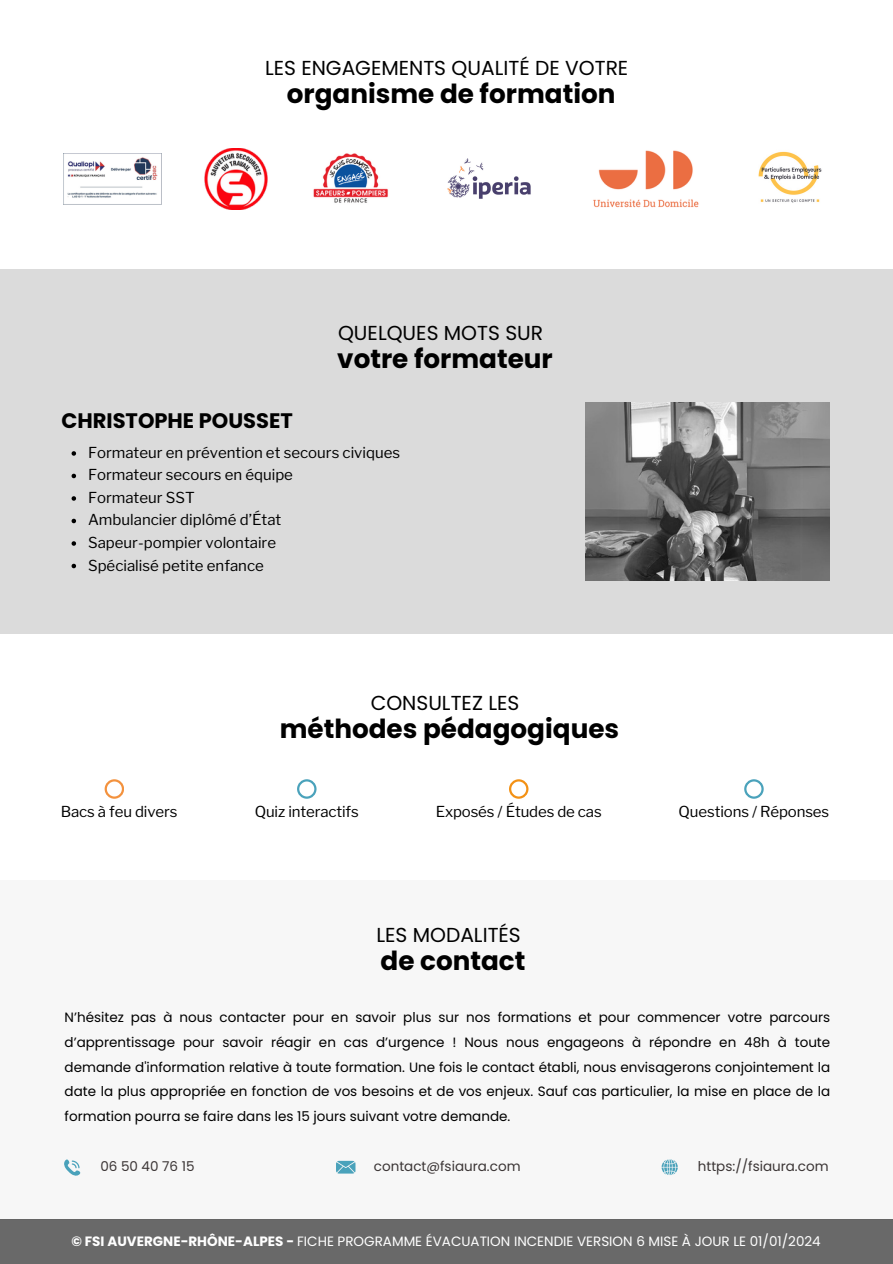
<style>
.page{position:relative;width:893px;height:1264px;background:#fff}
.page>*{position:absolute;margin:0;border:0;box-sizing:border-box;transform-origin:0 0}
.t1{font:700 26.25px "Poppins";color:#000}
.t2{font:700 21px "Poppins";color:#000}
.t3{font:20.25px "Poppins";color:#000}
.t4{font:15px "Libre Franklin";color:#000}
.t5{font:13.5px/24.8px "Poppins";color:#000;text-align:justify}
.t6{font:13.5px "Poppins";color:#fff}
.t7{font:13.5px "Poppins";color:#3b3535}
.s1{font-weight:700}
</style>
<div class="page">
<img style="left:205px;top:148px;width:63px;height:61px">
<img style="left:313px;top:153px;width:75px;height:50px">
<img style="left:447px;top:158px;width:84px;height:41px">
<img style="left:593px;top:150px;width:106px;height:58px">
<img style="left:758px;top:151px;width:64px;height:52px">
<div style="left:0;top:269px;width:892px;height:364px;background:#dbdbdb"></div>
<svg style="left:105px;top:779px;width:19px;height:19px"></svg>
<svg style="left:297px;top:779px;width:19px;height:19px"></svg>
<svg style="left:509px;top:779px;width:19px;height:19px"></svg>
<svg style="left:744px;top:779px;width:19px;height:19px"></svg>
<div style="left:0;top:880px;width:892px;height:339px;background:#f7f7f7"></div>
<svg style="left:336px;top:1160px;width:19px;height:13px"></svg>
<svg style="left:661px;top:1159px;width:16px;height:15px"></svg>
<svg style="left:64px;top:1159px;width:17px;height:17px"></svg>
<div style="left:0;top:1219px;width:892px;height:44px;background:#696969"></div>
<img style="left:64px;top:153px;width:97px;height:52px">
<svg style="left:72px;top:451px;width:4px;height:4px"></svg>
<svg style="left:72px;top:473px;width:4px;height:5px"></svg>
<svg style="left:72px;top:496px;width:4px;height:4px"></svg>
<svg style="left:72px;top:518px;width:4px;height:5px"></svg>
<svg style="left:72px;top:541px;width:4px;height:4px"></svg>
<svg style="left:72px;top:563px;width:4px;height:5px"></svg>
<img style="left:585px;top:402px;width:244px;height:178px">
<h2 class="t3" style="left:265px;top:54px;width:365px">LES ENGAGEMENTS QUALITÉ DE VOTRE</h2>
<h1 class="t1" style="left:287px;top:76px;width:330px">organisme de formation</h1>
<h1 class="t2" style="left:61px;top:406px;width:233px">CHRISTOPHE POUSSET</h1>
<h5 class="t3" style="left:338px;top:319px;width:207px">QUELQUES MOTS SUR</h5>
<h5 class="t1" style="left:337px;top:341px;width:217px">votre formateur</h5>
<h5 class="t4" style="left:88px;top:443px;width:313px">Formateur en prévention et secours civiques</h5>
<h5 class="t4" style="left:88px;top:466px;width:206px">Formateur secours en équipe</h5>
<h5 class="t4" style="left:88px;top:488px;width:108px">Formateur SST</h5>
<h5 class="t4" style="left:88px;top:511px;width:195px">Ambulancier diplômé d’État</h5>
<p class="t4" style="left:88px;top:533px;width:189px">Sapeur-pompier volontaire</p>
<h3 class="t4" style="left:88px;top:556px;width:177px">Spécialisé petite enfance</h3>
<h5 class="t3" style="left:371px;top:688px;width:150px">CONSULTEZ LES</h5>
<h5 class="t1" style="left:280px;top:710px;width:341px">méthodes pédagogiques</h5>
<h5 class="t4" style="left:61px;top:803px;width:118px">Bacs à feu divers</h5>
<h3 class="t4" style="left:255px;top:803px;width:106px">Quiz interactifs</h3>
<h5 class="t4" style="left:435px;top:803px;width:167px">Exposés / Études de cas</h5>
<h1 class="t4" style="left:678px;top:803px;width:152px">Questions / Réponses</h1>
<p class="t3" style="left:376px;top:920px;width:146px">LES MODALITÉS</p>
<p class="t1" style="left:380px;top:942px;width:146px">de contact</p>
<p class="t5" style="left:65px;top:1004px;width:767px">N’hésitez pas à nous contacter pour en savoir plus sur nos formations et pour commencer votre parcours d’apprentissage pour savoir réagir en cas d’urgence ! Nous nous engageons à répondre en 48h à toute demande d'information relative à toute formation. Une fois le contact établi, nous envisagerons conjointement la date la plus appropriée en fonction de vos besoins et de vos enjeux. Sauf cas particulier, la mise en place de la formation pourra se faire dans les 15 jours suivant votre demande.</p>
<p class="t7" style="left:100px;top:1156px;width:96px">06 50 40 76 15</p>
<p class="t7" style="left:374px;top:1156px;width:148px">contact@fsiaura.com</p>
<p class="t7" style="left:697px;top:1156px;width:132px">https://fsiaura.com</p>
<p class="t6" style="left:71px;top:1231px;width:750px"><span class="s1">© FSI AUVERGNE-RHÔNE-ALPES -</span> FICHE PROGRAMME ÉVACUATION INCENDIE VERSION 6 MISE À JOUR LE 01/01/2024</p>
</div>
